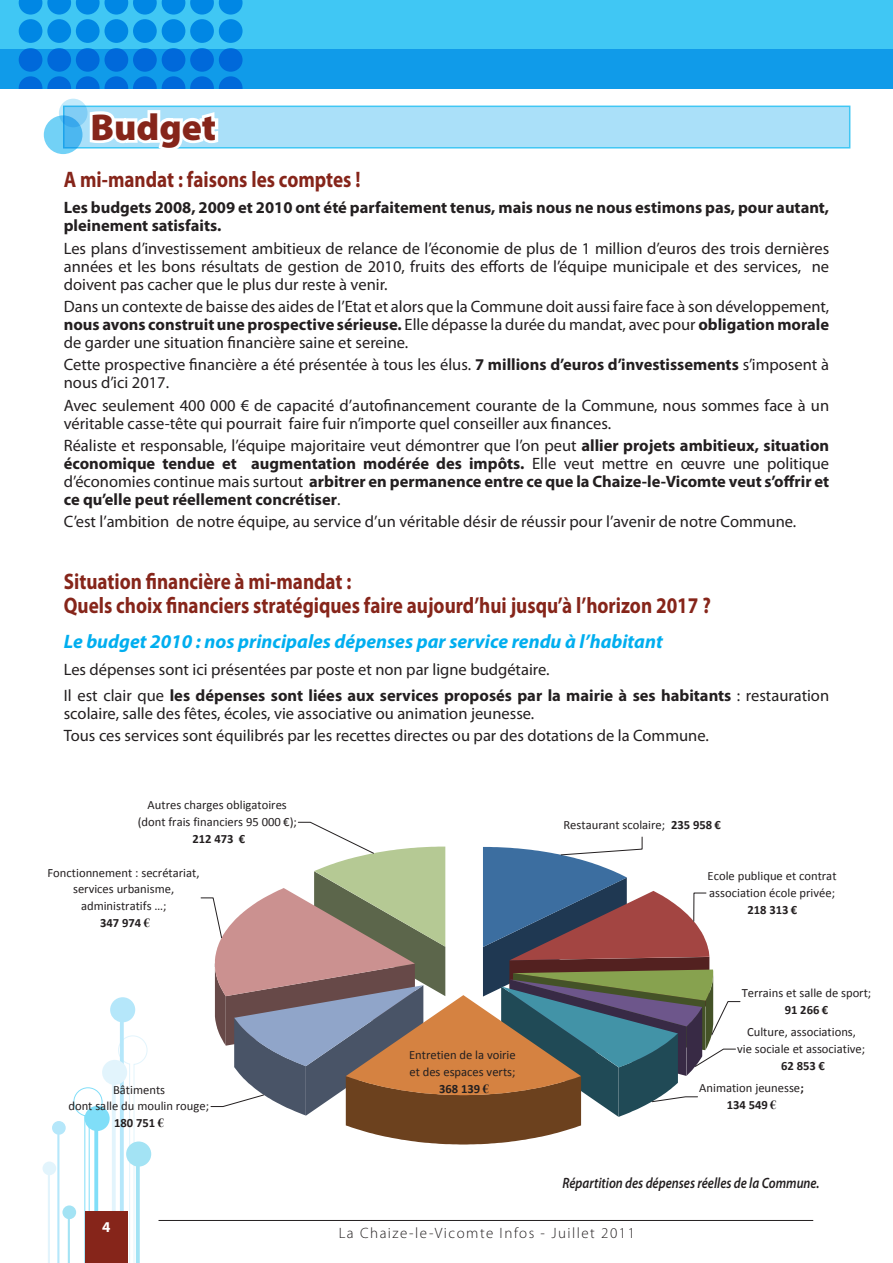
<style>
.page{position:relative;width:893px;height:1263px;background:#fff}
.page>*{position:absolute;margin:0;border:0;box-sizing:border-box;transform-origin:0 0}
.t1{font:900 37.5px "Myriad Pro";color:#86251a}
.t2{font:700 22.5px/24px "Myriad Pro";color:#86251a;scale:.85 1}
.t3{font:italic 700 19.5px "Myriad Pro";color:#00aeef}
.t4{font:16.5px/18px "Myriad Pro";color:#231f20}
.t5{font:700 16.5px/18px "Myriad Pro";color:#231f20}
.t6{font:italic 600 15px "Myriad Pro";color:#231f20;scale:.85 1}
.t7{font:300 15px "Myriad Pro";letter-spacing:.1em;color:#231f20}
.t8{font:700 15px "Myriad Pro";color:#fff}
.t9{font:12.6px/16.8px "Calibri";color:#231f20;text-align:center}
.t10{font:700 12.6px "Calibri";color:#231f20}
.s1{font-weight:700}
.s2{font-weight:400}
.s3{font-family:"Times New Roman";font-weight:700}
.s4{font-family:"Times New Roman"}
</style>
<div class="page">
<div style="left:0;top:0;width:893px;height:88px;background:#40c7f4"></div>
<div style="left:0;top:49px;width:893px;height:39px;background:#109be9"></div>
<div style="left:133px;top:19px;width:24px;height:24px;background:#0087e4;border-radius:50%"></div>
<div style="left:133px;top:48px;width:24px;height:24px;background:#0069da;border-radius:50%"></div>
<div style="left:162px;top:19px;width:23px;height:24px;background:#0087e4;border-radius:50%"></div>
<div style="left:162px;top:48px;width:23px;height:24px;background:#0069da;border-radius:50%"></div>
<div style="left:190px;top:19px;width:24px;height:24px;background:#0087e4;border-radius:50%"></div>
<div style="left:190px;top:48px;width:24px;height:24px;background:#0069da;border-radius:50%"></div>
<div style="left:219px;top:19px;width:24px;height:24px;background:#0087e4;border-radius:50%"></div>
<div style="left:219px;top:48px;width:24px;height:24px;background:#0069da;border-radius:50%"></div>
<div style="left:19px;top:19px;width:23px;height:24px;background:#0087e4;border-radius:50%"></div>
<div style="left:19px;top:48px;width:23px;height:24px;background:#0069da;border-radius:50%"></div>
<div style="left:47px;top:19px;width:24px;height:24px;background:#0087e4;border-radius:50%"></div>
<div style="left:47px;top:48px;width:24px;height:24px;background:#0069da;border-radius:50%"></div>
<div style="left:76px;top:19px;width:24px;height:24px;background:#0087e4;border-radius:50%"></div>
<div style="left:76px;top:48px;width:24px;height:24px;background:#0069da;border-radius:50%"></div>
<svg style="left:19px;top:0;width:224px;height:15px"></svg>
<div style="left:105px;top:19px;width:23px;height:24px;background:#0087e4;border-radius:50%"></div>
<div style="left:105px;top:48px;width:23px;height:24px;background:#0069da;border-radius:50%"></div>
<svg style="left:19px;top:76px;width:224px;height:12px"></svg>
<svg style="left:43px;top:997px;width:108px;height:266px"></svg>
<div style="left:85px;top:1212px;width:43px;height:51px;background:#86251a"></div>
<hr style="left:159px;top:1220px;width:654px;height:1px;background:#231f20">
<div style="left:63px;top:106px;width:787px;height:43px;background:#aae0f9;border:2px solid #40c7f4"></div>
<svg style="left:44px;top:115px;width:38px;height:39px"></svg>
<svg style="left:59px;top:99px;width:29px;height:28px"></svg>
<hr style="left:892px;top:49px;width:1px;height:39px;background:#40c7f4">
<svg style="left:86px;top:106px;width:135px;height:43px"></svg>
<svg style="left:201px;top:822px;width:539px;height:322px"></svg>
<h1 class="t1" style="left:90px;top:106px;width:127px">Budget</h1>
<h2 class="t2" style="left:64px;top:167px;width:351px">A mi-mandat : faisons les comptes !</h2>
<p class="t5" style="left:64px;top:198px;width:767px">Les budgets 2008, 2009 et 2010 ont été parfaitement tenus, mais nous ne nous estimons pas, pour autant, pleinement satisfaits.</p>
<p class="t4" style="left:64px;top:239px;width:767px;text-align:justify">Les plans d’investissement ambitieux de relance de l’économie de plus de 1 million d’euros des trois dernières années et les bons résultats de gestion de 2010, fruits des efforts de l’équipe municipale et des services, ne doivent pas cacher que le plus dur reste à venir.</p>
<p class="t4" style="left:64px;top:297px;width:767px;text-align:justify">Dans un contexte de baisse des aides de l’Etat et alors que la Commune doit aussi faire face à son développement, <span class="s1">nous avons construit une prospective sérieuse.</span> Elle dépasse la durée du mandat, avec pour <span class="s1">obligation morale </span>de garder une situation financière saine et sereine.</p>
<p class="t4" style="left:64px;top:355px;width:767px">Cette prospective financière a été présentée à tous les élus. <span class="s1">7 millions d’euros d’investissements</span> s’imposent à nous d’ici 2017.</p>
<p class="t4" style="left:64px;top:396px;width:767px">Avec seulement 400 000 € de capacité d’autofinancement courante de la Commune, nous sommes face à un véritable casse-tête qui pourrait faire fuir n’importe quel conseiller aux finances.</p>
<p class="t5" style="left:64px;top:436px;width:767px;text-align:justify"><span class="s2">Réaliste et responsable, l’équipe majoritaire veut démontrer que l’on peut</span> allier projets ambitieux, situation économique tendue et augmentation modérée des impôts. <span class="s2">Elle veut mettre en œuvre une politique d’économies continue mais surtout</span> arbitrer en permanence entre ce que la Chaize-le-Vicomte veut s’offrir et ce qu’elle peut réellement concrétiser<span class="s2">.</span></p>
<p class="t4" style="left:64px;top:512px;width:734px">C’est l’ambition de notre équipe, au service d’un véritable désir de réussir pour l’avenir de notre Commune.</p>
<h2 class="t2" style="left:64px;top:569px;width:763px">Situation financière à mi-mandat :<br>Quels choix financiers stratégiques faire aujourd’hui jusqu’à l’horizon 2017 ?</h2>
<p class="t3" style="left:64px;top:629px;width:601px">Le budget 2010 : nos principales dépenses par service rendu à l’habitant</p>
<p class="t4" style="left:64px;top:655px;width:767px;line-height:26.5px">Les dépenses sont ici présentées par poste et non par ligne budgétaire.<br>Il est clair que <span class="s1">les dépenses sont liées aux services proposés par la mairie à ses habitants</span> : restauration</p>
<p class="t4" style="left:64px;top:702px;width:647px;line-height:22.2px">scolaire, salle des fêtes, écoles, vie associative ou animation jeunesse.<br>Tous ces services sont équilibrés par les recettes directes ou par des dotations de la Commune.</p>
<p class="t9" style="left:138px;top:796px;width:161px">Autres charges obligatoires (dont frais financiers 95 000 €);</p>
<p class="t10" style="left:192px;top:831px;width:54px">212 473 €</p>
<p class="t9" style="left:48px;top:863px;width:154px">Fonctionnement : secrétariat, services urbanisme, administratifs …;<br><span class="s1">347 974</span> <span class="s3">€</span></p>
<p class="t9" style="left:409px;top:1046px;width:108px;text-align:left">Entretien de la voirie et des espaces verts;</p>
<p class="t9" style="left:113px;top:1080px;width:54px">Bâtiments</p>
<p class="t10" style="left:439px;top:1081px;width:51px">368 139 <span class="s4">€</span></p>
<p class="t9" style="left:68px;top:1097px;width:142px">dont salle du moulin rouge;<br><span class="s1">180 751</span> <span class="s3">€</span></p>
<p class="t9" style="left:563px;top:816px;width:159px">Restaurant scolaire; <span class="s1">235 958 €</span></p>
<p class="t9" style="left:708px;top:867px;width:130px;text-align:left">Ecole publique et contrat association école privée;</p>
<p class="t10" style="left:747px;top:901px;width:51px">218 313 €</p>
<p class="t9" style="left:742px;top:984px;width:131px">Terrains et salle de sport;</p>
<p class="t10" style="left:785px;top:1002px;width:45px">91 266 €</p>
<p class="t9" style="left:737px;top:1023px;width:130px">Culture, associations,<br>vie sociale et associative;</p>
<p class="t9" style="left:699px;top:1054px;width:127px;line-height:22.5px;text-align:left;text-indent:82px"><span class="s1">62 853 €<br></span>Animation jeunesse<span class="s1">;</span></p>
<p class="t10" style="left:727px;top:1097px;width:51px">134 549 <span class="s4">€</span></p>
<p class="t6" style="left:562px;top:1173px;width:304px">Répartition des dépenses réelles de la Commune.</p>
<p class="t8" style="left:102px;top:1217px;width:10px">4</p>
<p class="t7" style="left:339px;top:1225px;width:298px">La Chaize-le-Vicomte Infos - Juillet 2011</p>
</div>
